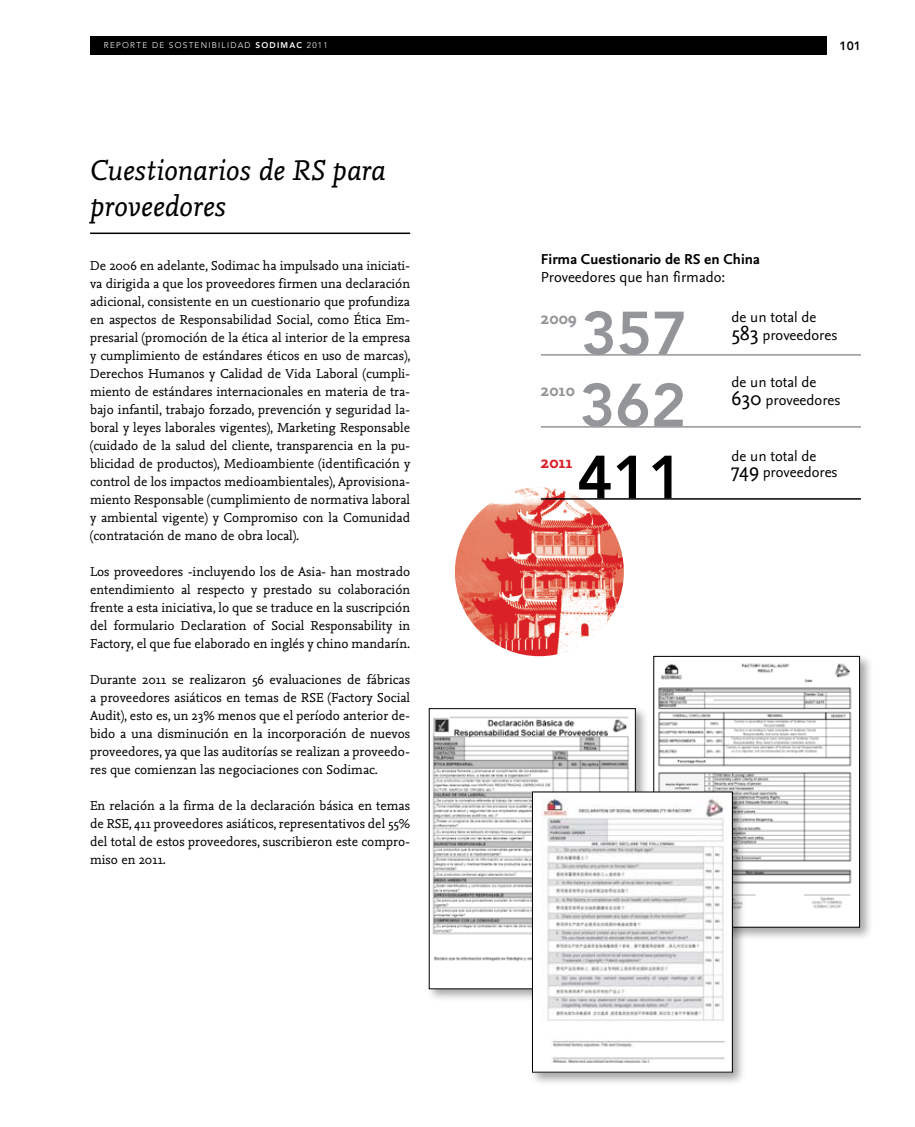
<style>
.page{position:relative;width:915px;height:1127px;background:#fff}
.page>*{position:absolute;margin:0;border:0;box-sizing:border-box;transform-origin:0 0}
.t1{font:800 60px "Avenir LT Std";color:#939598}
.t2{font:800 60px "Avenir LT Std";color:#000}
.t3{font:italic 30px/36px "Nexus Mix";color:#000}
.t4{font:700 18px "Nexus Mix";color:#939598}
.t5{font:700 18px "Nexus Mix";color:#da2128}
.t6{font:15px/18px "Nexus Sans";color:#000}
.t7{font:700 15px "Nexus Sans";color:#000}
.t8{font:13.5px/18px "Nexus Mix";color:#000;text-align:justify}
.t9{font:800 12px "Avenir LT Std";color:#000}
.t10{font:300 8.25px "Avenir LT Std";letter-spacing:.15em;color:#fff}
.s1{font-weight:800}
.s2{font-size:21px}
</style>
<div class="page">
<div style="left:90px;top:36px;width:736px;height:18px;background:#000"></div>
<hr style="left:90px;top:232px;width:320px;height:2px;background:#000">
<div style="left:650px;top:653px;width:223px;height:288px;background:#000;opacity:.35"></div>
<div style="left:653px;top:656px;width:206px;height:271px;background:#fff"></div>
<img style="left:658px;top:663px;width:194px;height:246px">
<div style="left:426px;top:705px;width:223px;height:297px;background:#000;opacity:.35"></div>
<img style="left:431px;top:710px;width:202px;height:269px">
<div style="left:429px;top:708px;width:206px;height:281px;border:1px solid #000"></div>
<div style="left:529px;top:789px;width:216px;height:297px;background:#000;opacity:.35"></div>
<div style="left:532px;top:792px;width:200px;height:280px;background:#fff"></div>
<img style="left:541px;top:797px;width:185px;height:266px">
<hr style="left:540px;top:354px;width:320px;height:2px;background:#939598">
<hr style="left:540px;top:426px;width:320px;height:2px;background:#939598">
<hr style="left:540px;top:498px;width:320px;height:2px;background:#000">
<img style="left:454px;top:487px;width:169px;height:169px;border-radius:84px">
<p class="t10" style="left:104px;top:40px;width:225px">REPORTE DE SOSTENIBILIDAD <span class="s1">SODIMAC</span> 2011</p>
<p class="t9" style="left:839px;top:38px;width:23px">101</p>
<h2 class="t3" style="left:90px;top:153px;width:297px">Cuestionarios de RS para proveedores</h2>
<p class="t8" style="left:90px;top:257px;width:322px">De 2006 en adelante, Sodimac ha impulsado una iniciati&shy;va dirigida a que los proveedores firmen una declaración adicional, consistente en un cuestionario que profundiza en aspectos de Responsabilidad Social, como Ética Em&shy;presarial (promoción de la ética al interior de la empresa y cumplimiento de estándares éticos en uso de marcas), Derechos Humanos y Calidad de Vida Laboral (cumpli&shy;miento de estándares internacionales en materia de tra&shy;bajo infantil, trabajo forzado, prevención y seguridad la&shy;boral y leyes laborales vigentes), Marketing Responsable (cuidado de la salud del cliente, transparencia en la pu&shy;blicidad de productos), Medioambiente (identificación y control de los impactos medioambientales), Aprovisiona&shy;miento Responsable (cumplimiento de normativa laboral y ambiental vigente) y Compromiso con la Comunidad (contratación de mano de obra local).</p>
<p class="t8" style="left:90px;top:563px;width:321px">Los proveedores -incluyendo los de Asia- han mostrado entendimiento al respecto y prestado su colaboración frente a esta iniciativa, lo que se traduce en la suscripción del formulario Declaration of Social Responsability in Factory, el que fue elaborado en inglés y chino mandarín.</p>
<p class="t8" style="left:90px;top:671px;width:321px">Durante 2011 se realizaron 56 evaluaciones de fábricas a proveedores asiáticos en temas de RSE (Factory Social Audit), esto es, un 23% menos que el período anterior de&shy;bido a una disminución en la incorporación de nuevos proveedores, ya que las auditorías se realizan a proveedo&shy;res que comienzan las negociaciones con Sodimac.</p>
<p class="t8" style="left:90px;top:797px;width:321px">En relación a la firma de la declaración básica en temas de RSE, 411 proveedores asiáticos, representativos del 55% del total de estos proveedores, suscribieron este compro&shy;miso en 2011.</p>
<p class="t7" style="left:540px;top:251px;width:221px">Firma Cuestionario de RS en China</p>
<p class="t6" style="left:540px;top:268px;width:186px">Proveedores que han firmado:</p>
<h3 class="t4" style="left:540px;top:308px;width:37px">2009</h3>
<h1 class="t1" style="left:581px;top:298px;width:108px">357</h1>
<h3 class="t4" style="left:540px;top:380px;width:36px">2010</h3>
<h1 class="t1" style="left:579px;top:370px;width:108px">362</h1>
<h3 class="t5" style="left:540px;top:452px;width:33px">2011</h3>
<h1 class="t2" style="left:577px;top:442px;width:108px">411</h1>
<p class="t6" style="left:731px;top:308px;width:107px">de un total de<br><span class="s2">583</span> proveedores</p>
<p class="t6" style="left:731px;top:373px;width:110px">de un total de<br><span class="s2">630</span> proveedores</p>
<p class="t6" style="left:731px;top:448px;width:108px;line-height:16.5px">de un total de<br><span class="s2">749</span> proveedores</p>
</div>
